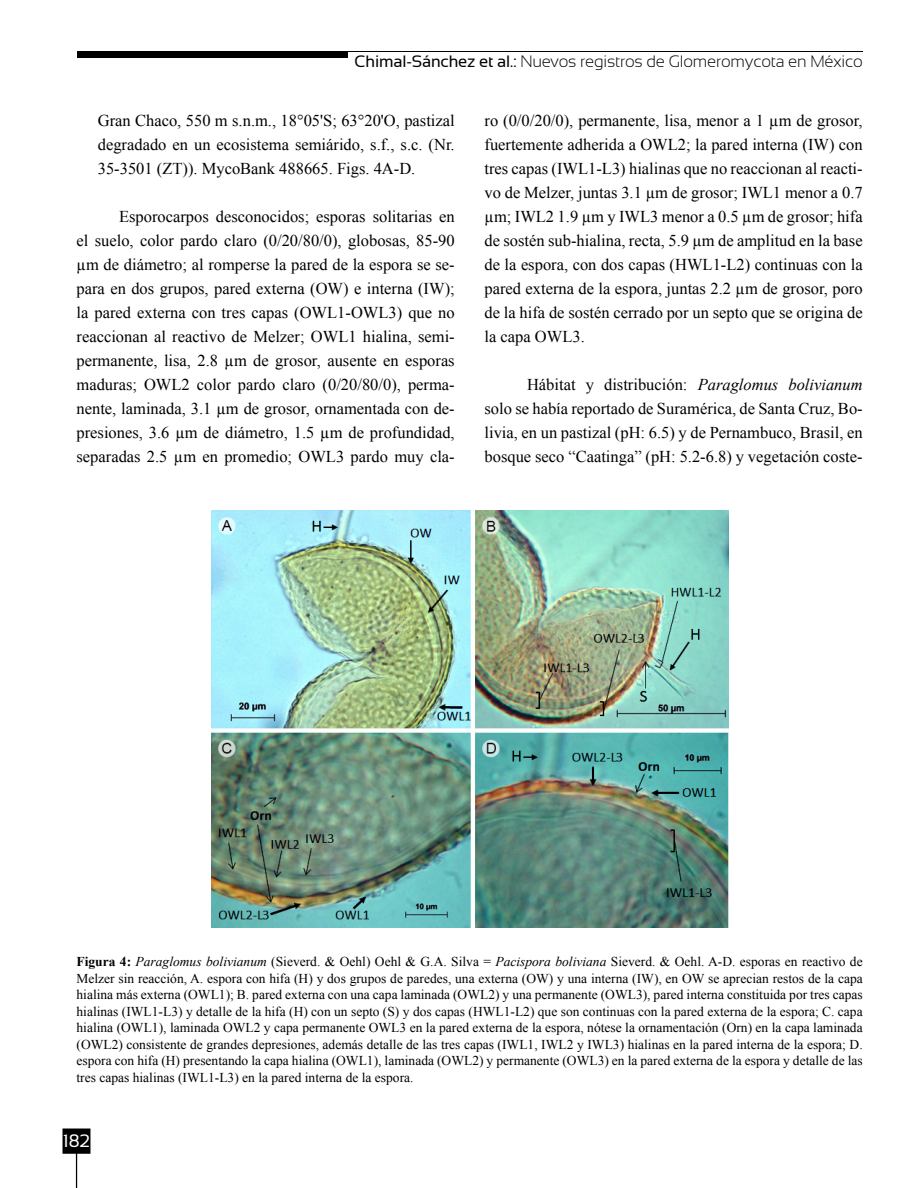
<style>
.page{position:relative;width:918px;height:1188px;background:#fff}
.page>*{position:absolute;margin:0;border:0;box-sizing:border-box;transform-origin:0 0}
.t1{font:18px "Sansation";color:#fff}
.textobase{font:16.5px/24px "Times New Roman";color:#000;text-align:justify}
.especie{font:16.5px/24px "Times New Roman";color:#000;text-align:justify}
.t2{font:300 16.5px "Sansation";letter-spacing:-.01em;color:#000}
.piefigura{font:13.5px/16.5px "Times New Roman";color:#000;text-align:justify}
.s1{font-weight:400}
.s2{font-style:italic}
.s3{font-weight:700}
</style>
<div class="page">
<div style="left:77px;top:51px;width:271px;height:7px;background:#000"></div>
<hr style="left:77px;top:51px;width:786px;height:1px;background:#000">
<svg style="left:63px;top:1129px;width:27px;height:59px"></svg>
<img style="left:211px;top:510px;width:517px;height:418px">
<p class="t2" style="left:355px;top:52px;width:510px"><span class="s1">Chimal-Sánchez et al.:</span> Nuevos registros de Glomeromycota en México</p>
<p class="especie" style="left:98px;top:108px;width:358px">Gran Chaco, 550 m s.n.m., 18°05'S; 63°20'O, pastizal degradado en un ecosistema semiárido, s.f., s.c. (Nr.<br>35-3501 (ZT)). MycoBank 488665. Figs. 4A-D.</p>
<p class="textobase" style="left:77px;top:204px;width:380px;text-indent:43px">Esporocarpos desconocidos; esporas solitarias en el suelo, color pardo claro (0/20/80/0), globosas, 85-90 µm de diámetro; al romperse la pared de la espora se se&shy;para en dos grupos, pared externa (OW) e interna (IW); la pared externa con tres capas (OWL1-OWL3) que no reaccionan al reactivo de Melzer; OWL1 hialina, semi&shy;permanente, lisa, 2.8 µm de grosor, ausente en esporas maduras; OWL2 color pardo claro (0/20/80/0), perma&shy;nente, laminada, 3.1 µm de grosor, ornamentada con de&shy;presiones, 3.6 µm de diámetro, 1.5 µm de profundidad, separadas 2.5 µm en promedio; OWL3 pardo muy cla-</p>
<p class="textobase" style="left:485px;top:108px;width:380px">ro (0/0/20/0), permanente, lisa, menor a 1 µm de grosor, fuertemente adherida a OWL2; la pared interna (IW) con tres capas (IWL1-L3) hialinas que no reaccionan al reacti&shy;vo de Melzer, juntas 3.1 µm de grosor; IWL1 menor a 0.7 µm; IWL2 1.9 µm y IWL3 menor a 0.5 µm de grosor; hifa de sostén sub-hialina, recta, 5.9 µm de amplitud en la base de la espora, con dos capas (HWL1-L2) continuas con la pared externa de la espora, juntas 2.2 µm de grosor, poro de la hifa de sostén cerrado por un septo que se origina de la capa OWL3.</p>
<p class="textobase" style="left:485px;top:372px;width:380px;text-indent:43px">Hábitat y distribución: <span class="s2">Paraglomus bolivianum </span>solo se había reportado de Suramérica, de Santa Cruz, Bo&shy;livia, en un pastizal (pH: 6.5) y de Pernambuco, Brasil, en bosque seco “Caatinga” (pH: 5.2-6.8) y vegetación coste-</p>
<p class="piefigura" style="left:77px;top:953px;width:788px"><span class="s3">Figura 4:</span> <span class="s2">Paraglomus bolivianum</span> (Sieverd. &amp; Oehl) Oehl &amp; G.A. Silva = <span class="s2">Pacispora boliviana</span> Sieverd. &amp; Oehl. A-D. esporas en reactivo de Melzer sin reacción, A. espora con hifa (H) y dos grupos de paredes, una externa (OW) y una interna (IW), en OW se aprecian restos de la capa hialina más externa (OWL1); B. pared externa con una capa laminada (OWL2) y una permanente (OWL3), pared interna constituida por tres capas hialinas (IWL1-L3) y detalle de la hifa (H) con un septo (S) y dos capas (HWL1-L2) que son continuas con la pared externa de la espora; C. capa hialina (OWL1), laminada OWL2 y capa permanente OWL3 en la pared externa de la espora, nótese la ornamentación (Orn) en la capa laminada (OWL2) consistente de grandes depresiones, además detalle de las tres capas (IWL1, IWL2 y IWL3) hialinas en la pared interna de la espora; D. espora con hifa (H) presentando la capa hialina (OWL1), laminada (OWL2) y permanente (OWL3) en la pared externa de la espora y detalle de las tres capas hialinas (IWL1-L3) en la pared interna de la espora.</p>
<p class="t1" style="left:63px;top:1130px;width:28px">182</p>
</div>
